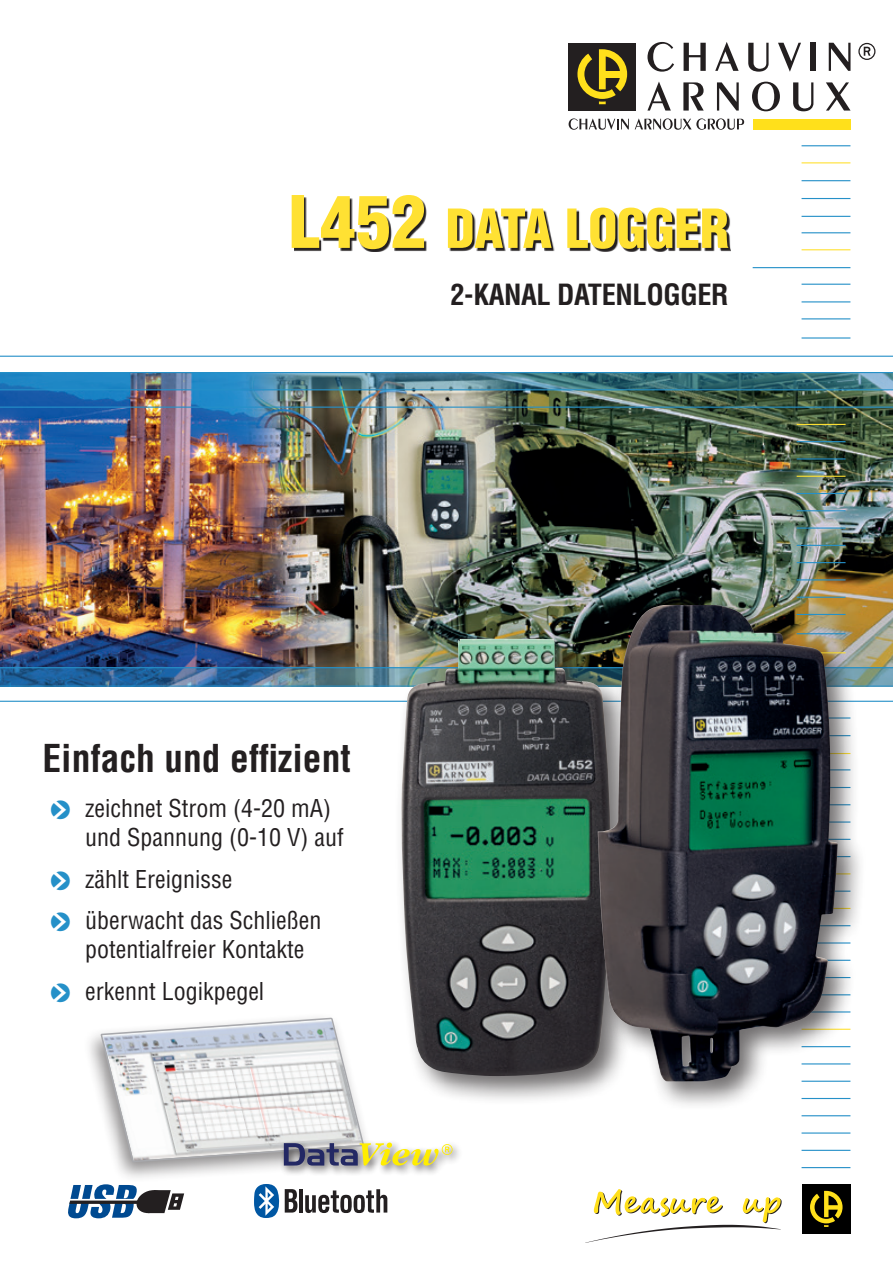
<style>
.page{position:relative;width:893px;height:1263px;background:#fff}
.page>*{position:absolute;margin:0;border:0;box-sizing:border-box;transform-origin:0 0}
.t1{font:900 condensed 52.5px "Helvetica LT Std";letter-spacing:-.01em;color:#ffe133}
.t2{font:700 condensed 37.5px "Helvetica LT Std";color:#231f20}
.t3{font:700 condensed 28.5px "Helvetica LT Std";letter-spacing:-.015em;color:#231f20}
.t4{font:condensed 24px/28.8px "Helvetica LT Std";color:#231f20}
.s1{font-size:70.5px}
.s2{font-family:"Pointers";font-stretch:normal;color:#2590c8}
</style>
<div class="page">
<img style="left:0;top:390px;width:893px;height:277px">
<img style="left:0;top:668px;width:893px;height:18px">
<svg style="left:0;top:373px;width:893px;height:16px;background:#407c95"></svg>
<hr style="left:801px;top:145px;width:49px;height:1px;background:#2590c8">
<hr style="left:801px;top:162px;width:49px;height:1px;background:#ffe133">
<hr style="left:801px;top:180px;width:49px;height:1px;background:#2590c8">
<hr style="left:801px;top:198px;width:49px;height:1px;background:#2590c8">
<hr style="left:801px;top:216px;width:49px;height:1px;background:#2590c8">
<hr style="left:801px;top:232px;width:49px;height:1px;background:#2590c8">
<hr style="left:801px;top:249px;width:49px;height:1px;background:#ffe133">
<hr style="left:753px;top:267px;width:97px;height:1px;background:#2590c8">
<hr style="left:801px;top:284px;width:49px;height:1px;background:#2590c8">
<hr style="left:801px;top:337px;width:49px;height:2px;background:#2590c8">
<hr style="left:801px;top:301px;width:49px;height:1px;background:#2590c8">
<hr style="left:801px;top:318px;width:49px;height:1px;background:#2590c8">
<hr style="left:0;top:667px;width:893px;height:1px;background:#2590c8">
<hr style="left:0;top:389px;width:893px;height:1px;background:#2590c8">
<hr style="left:0;top:407px;width:893px;height:1px;background:#2590c8">
<hr style="left:797px;top:424px;width:48px;height:1px;background:#ffe133">
<hr style="left:797px;top:441px;width:48px;height:1px;background:#2590c8">
<hr style="left:797px;top:458px;width:48px;height:1px;background:#2590c8">
<hr style="left:797px;top:476px;width:48px;height:1px;background:#ffe133">
<hr style="left:797px;top:493px;width:48px;height:1px;background:#2590c8">
<hr style="left:797px;top:510px;width:48px;height:1px;background:#2590c8">
<hr style="left:797px;top:527px;width:48px;height:2px;background:#2590c8">
<hr style="left:797px;top:545px;width:48px;height:1px;background:#2590c8">
<hr style="left:797px;top:562px;width:48px;height:1px;background:#2590c8">
<hr style="left:797px;top:579px;width:48px;height:1px;background:#2590c8">
<hr style="left:801px;top:1115px;width:49px;height:1px;background:#2590c8">
<hr style="left:801px;top:1150px;width:49px;height:1px;background:#2590c8">
<hr style="left:801px;top:1167px;width:49px;height:1px;background:#2590c8">
<hr style="left:801px;top:1132px;width:49px;height:1px;background:#2590c8">
<hr style="left:0;top:372px;width:893px;height:1px;background:#2590c8">
<hr style="left:0;top:356px;width:893px;height:1px;background:#2590c8">
<hr style="left:0;top:701px;width:893px;height:1px;background:#2590c8">
<hr style="left:0;top:686px;width:893px;height:1px;background:#2590c8">
<svg style="left:68px;top:1184px;width:116px;height:34px"></svg>
<hr style="left:299px;top:1189px;width:4px;height:23px;background:#231f20">
<svg style="left:305px;top:1189px;width:82px;height:24px"></svg>
<svg style="left:254px;top:1184px;width:43px;height:34px"></svg>
<div style="left:83px;top:1011px;width:289px;height:172px;background:#231f20;opacity:.5"></div>
<div style="left:393px;top:631px;width:247px;height:474px;background:#231f20;opacity:.65"></div>
<img style="left:399px;top:639px;width:191px;height:438px">
<div style="left:590px;top:597px;width:277px;height:513px;background:#231f20;opacity:.65"></div>
<img style="left:598px;top:605px;width:240px;height:476px">
<div style="left:280px;top:1139px;width:183px;height:36px;background:#231f20;opacity:.65"></div>
<svg style="left:99px;top:1017px;width:354px;height:148px"></svg>
<div style="left:802px;top:1184px;width:48px;height:50px;background:#000"></div>
<svg style="left:810px;top:1191px;width:32px;height:36px"></svg>
<svg style="left:585px;top:1189px;width:197px;height:54px"></svg>
<div style="left:753px;top:119px;width:98px;height:11px;background:#ffe01b"></div>
<div style="left:568px;top:43px;width:68px;height:68px;background:#231f20"></div>
<svg style="left:577px;top:49px;width:50px;height:55px"></svg>
<svg style="left:647px;top:42px;width:27px;height:30px"></svg>
<svg style="left:684px;top:43px;width:22px;height:28px"></svg>
<svg style="left:715px;top:42px;width:24px;height:29px"></svg>
<svg style="left:748px;top:43px;width:21px;height:29px"></svg>
<svg style="left:778px;top:43px;width:23px;height:29px"></svg>
<div style="left:811px;top:43px;width:5px;height:28px;background:#231f20"></div>
<svg style="left:829px;top:43px;width:21px;height:28px"></svg>
<svg style="left:647px;top:82px;width:24px;height:29px"></svg>
<svg style="left:683px;top:82px;width:21px;height:29px"></svg>
<svg style="left:717px;top:82px;width:22px;height:29px"></svg>
<svg style="left:752px;top:82px;width:28px;height:29px"></svg>
<svg style="left:793px;top:82px;width:20px;height:29px"></svg>
<svg style="left:826px;top:82px;width:24px;height:29px"></svg>
<svg style="left:569px;top:118px;width:60px;height:12px"></svg>
<svg style="left:635px;top:118px;width:109px;height:12px"></svg>
<svg style="left:858px;top:43px;width:17px;height:17px"></svg>
<svg style="left:294px;top:197px;width:436px;height:54px"></svg>
<p class="t1" style="left:289px;top:195px;width:441px"><span class="s1">L452</span> DATA LOGGER</p>
<p class="t3" style="left:450px;top:277px;width:280px">2-KANAL DATENLOGGER</p>
<p class="t2" style="left:43px;top:735px;width:310px">Einfach und effizient</p>
<p class="t4" style="left:85px;top:794px;width:260px;text-indent:-34px"><span class="s2">O</span> zeichnet Strom (4-20 mA) und Spannung (0-10 V) auf</p>
<p class="t4" style="left:51px;top:864px;width:183px"><span class="s2">O</span> zählt Ereignisse</p>
<p class="t4" style="left:85px;top:906px;width:238px;text-indent:-34px"><span class="s2">O</span> überwacht das Schließen potentialfreier Kontakte</p>
<p class="t4" style="left:51px;top:976px;width:215px"><span class="s2">O</span> erkennt Logikpegel</p>
</div>
